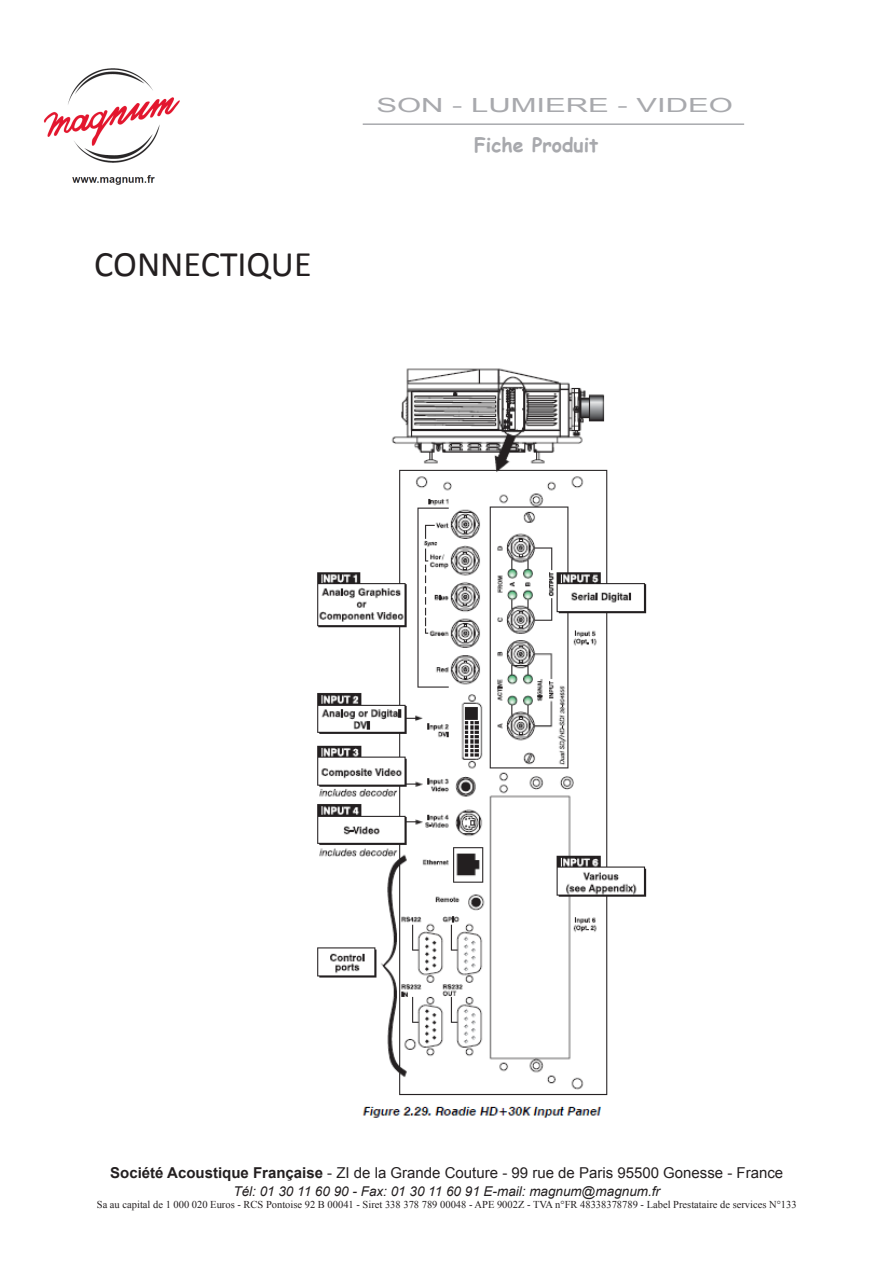
<style>
.page{position:relative;width:893px;height:1263px;background:#fff}
.page>*{position:absolute;margin:0;border:0;box-sizing:border-box;transform-origin:0 0}
.t1{font:36px "Calibri";color:#231f20}
.t2{font:19.5px "Arial";color:#a8a9ad;scale:1.59 1}
.t3{font:700 19.5px "Comic Sans MS";color:#a8a9ad}
.t4{font:15px "Arial";color:#231f20}
.t5{font:italic 13.5px "Arial";color:#231f20}
.t6{font:10.5px "Times New Roman";color:#231f20}
.s1{font-weight:700}
</style>
<div class="page">
<hr style="left:363px;top:123px;width:381px;height:2px;background:#a8a9ad">
<img style="left:43px;top:68px;width:137px;height:117px">
<img style="left:317px;top:368px;width:330px;height:750px">
<p class="t1" style="left:94px;top:242px;width:219px">CONNECTIQUE</p>
<h2 class="t2" style="left:376px;top:92px;width:226px">SON - LUMIERE - VIDEO</h2>
<h2 class="t3" style="left:474px;top:130px;width:126px">Fiche Produit</h2>
<h3 class="t4" style="left:110px;top:1162px;width:675px"><span class="s1">Société Acoustique Française</span> - ZI de la Grande Couture - 99 rue de Paris 95500 Gonesse - France</h3>
<p class="t5" style="left:233px;top:1182px;width:428px">Tél: 01 30 11 60 90 - Fax: 01 30 11 60 91 E-mail: magnum@magnum.fr</p>
<p class="t6" style="left:97px;top:1197px;width:701px">Sa au capital de 1 000 020 Euros - RCS Pontoise 92 B 00041 - Siret 338 378 789 00048 - APE 9002Z - TVA n°FR 48338378789 - Label Prestataire de services N°133</p>
</div>
